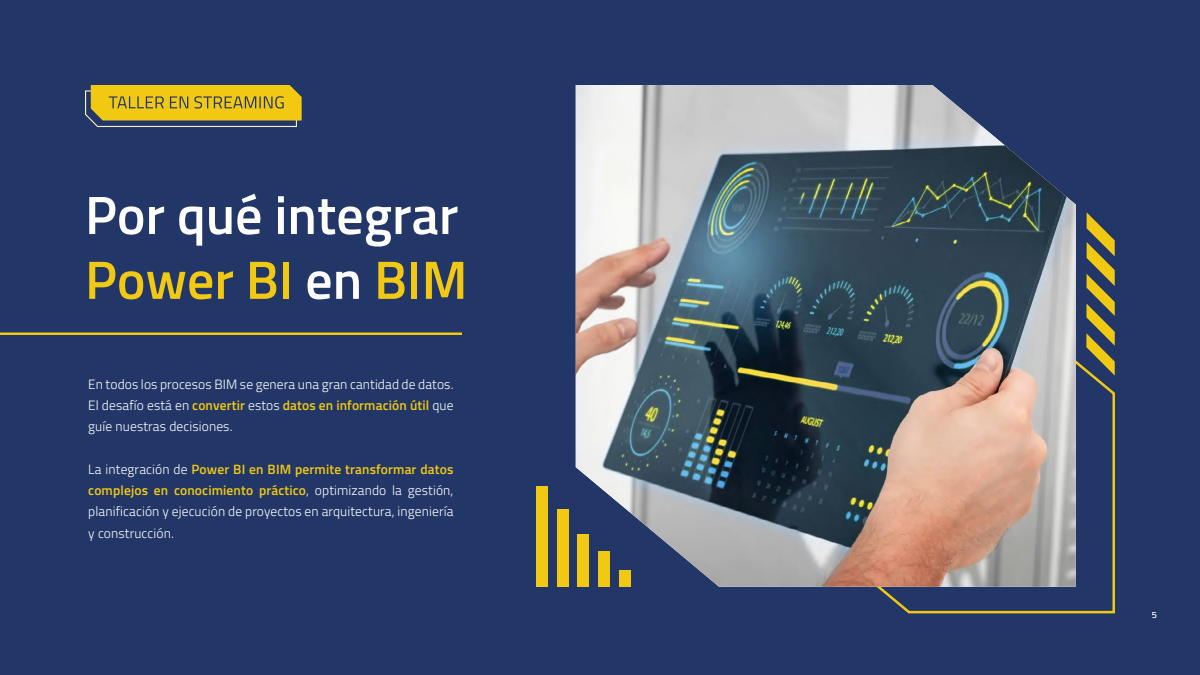
<style>
.page{position:relative;width:1200px;height:675px;background:#223667}
.page>*{position:absolute;margin:0;border:0;box-sizing:border-box;transform-origin:0 0}
.t1{font:600 54px/64.8px "Titillium Web";color:#fff}
.t2{font:300 13.5px/21.2px "Titillium Web";letter-spacing:.01em;color:#fff;text-align:justify}
.t3{font:300 9px "Titillium Web";color:#fff}
.s1{color:#f2c912}
.s2{font-weight:600;color:#f2c912}
</style>
<div class="page">
<svg style="left:877px;top:360px;width:238px;height:254px"></svg>
<img style="left:576px;top:85px;width:500px;height:502px">
<div style="left:536px;top:486px;width:12px;height:101px;background:#f2c912"></div>
<div style="left:557px;top:509px;width:11px;height:78px;background:#f2c912"></div>
<div style="left:578px;top:534px;width:11px;height:53px;background:#f2c912"></div>
<div style="left:598px;top:551px;width:12px;height:36px;background:#f2c912"></div>
<div style="left:619px;top:570px;width:12px;height:17px;background:#f2c912"></div>
<hr style="left:0;top:332px;width:462px;height:3px;background:#f2c912">
<svg style="left:1086px;top:212px;width:29px;height:164px"></svg>
<svg style="left:85px;top:85px;width:217px;height:42px;background:#c2a82a"></svg>
<h1 class="t1" style="left:85px;top:180px;width:384px">Por qué integrar<br><span class="s1">Power BI</span> en <span class="s1">BIM</span></h1>
<p class="t2" style="left:88px;top:373px;width:367px">En todos los procesos BIM se genera una gran cantidad de datos.<br>El desafío está en <span class="s2">convertir</span> estos <span class="s2">datos en información útil</span> que guíe nuestras decisiones.</p>
<p class="t2" style="left:88px;top:458px;width:367px">La integración de <span class="s2">Power BI en BIM permite transformar datos complejos en conocimiento práctico</span>, optimizando la gestión, planificación y ejecución de proyectos en arquitectura, ingeniería y construcción.</p>
<p class="t3" style="left:1152px;top:608px;width:7px">5</p>
</div>
